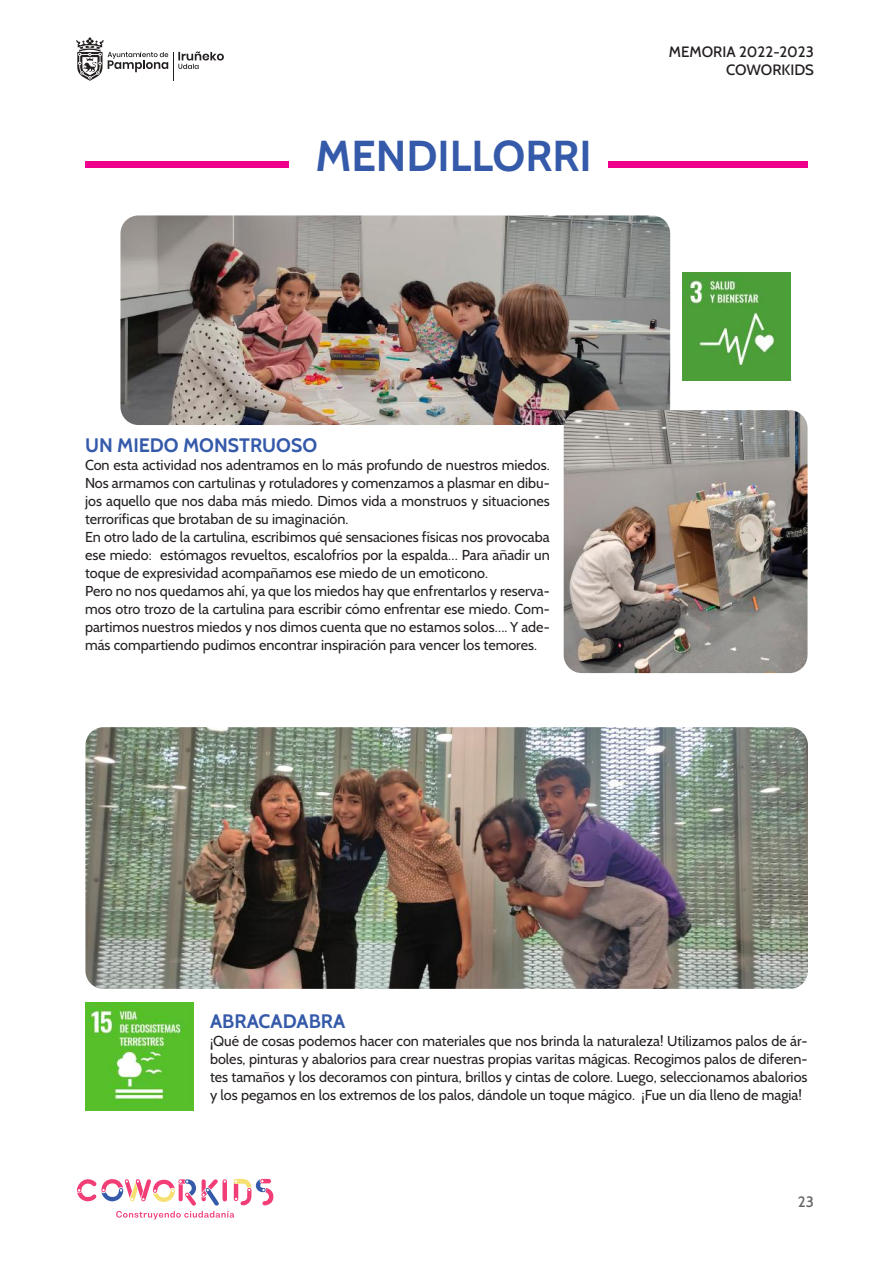
<style>
.page{position:relative;width:893px;height:1263px;background:#fff}
.page>*{position:absolute;margin:0;border:0;box-sizing:border-box;transform-origin:0 0}
.t1{font:700 43.2px "Cabin";color:#355aaa}
.t2{font:700 19.5px "Cabin";color:#355aaa}
.t3{font:500 15px/18px "Cabin";color:#241f1f;text-align:right}
.t4{font:500 15px "Cabin";color:#656365}
.t5{font:14.4px/18px "Cabin";color:#241f1f}
</style>
<div class="page">
<svg style="left:77px;top:1178px;width:196px;height:41px"></svg>
<svg style="left:76px;top:37px;width:148px;height:44px"></svg>
<div style="left:85px;top:162px;width:203px;height:6px;background:#ee008c"></div>
<div style="left:608px;top:162px;width:200px;height:6px;background:#ee008c"></div>
<img style="left:683px;top:272px;width:108px;height:108px">
<img style="left:120px;top:215px;width:550px;height:210px">
<img style="left:85px;top:1002px;width:108px;height:108px">
<img style="left:85px;top:727px;width:723px;height:262px">
<img style="left:564px;top:410px;width:243px;height:263px">
<h1 class="t1" style="left:316px;top:130px;width:278px">MENDILLORRI</h1>
<p class="t3" style="left:669px;top:42px;width:147px">MEMORIA 2022-2023<br>COWORKIDS</p>
<h2 class="t2" style="left:85px;top:433px;width:234px">UN MIEDO MONSTRUOSO</h2>
<p class="t5" style="left:85px;top:456px;width:466px">Con esta actividad nos adentramos en lo más profundo de nuestros miedos.<br>Nos armamos con cartulinas y rotuladores y comenzamos a plasmar en dibu&shy;jos aquello que nos daba más miedo. Dimos vida a monstruos y situaciones terroríficas que brotaban de su imaginación.<br>En otro lado de la cartulina, escribimos qué sensaciones físicas nos provocaba ese miedo: estómagos revueltos, escalofríos por la espalda… Para añadir un toque de expresividad acompañamos ese miedo de un emoticono.<br>Pero no nos quedamos ahí, ya que los miedos hay que enfrentarlos y reserva&shy;mos otro trozo de la cartulina para escribir cómo enfrentar ese miedo. Com&shy;partimos nuestros miedos y nos dimos cuenta que no estamos solos…. Y ade&shy;más compartiendo pudimos encontrar inspiración para vencer los temores.</p>
<h2 class="t2" style="left:210px;top:1009px;width:137px">ABRACADABRA</h2>
<p class="t5" style="left:210px;top:1032px;width:599px;text-align:justify">¡Qué de cosas podemos hacer con materiales que nos brinda la naturaleza! Utilizamos palos de ár&shy;boles, pinturas y abalorios para crear nuestras propias varitas mágicas. Recogimos palos de diferen&shy;tes tamaños y los decoramos con pintura, brillos y cintas de colore. Luego, seleccionamos abalorios y los pegamos en los extremos de los palos, dándole un toque mágico. ¡Fue un día lleno de magia!</p>
<p class="t4" style="left:798px;top:1192px;width:18px">23</p>
</div>
